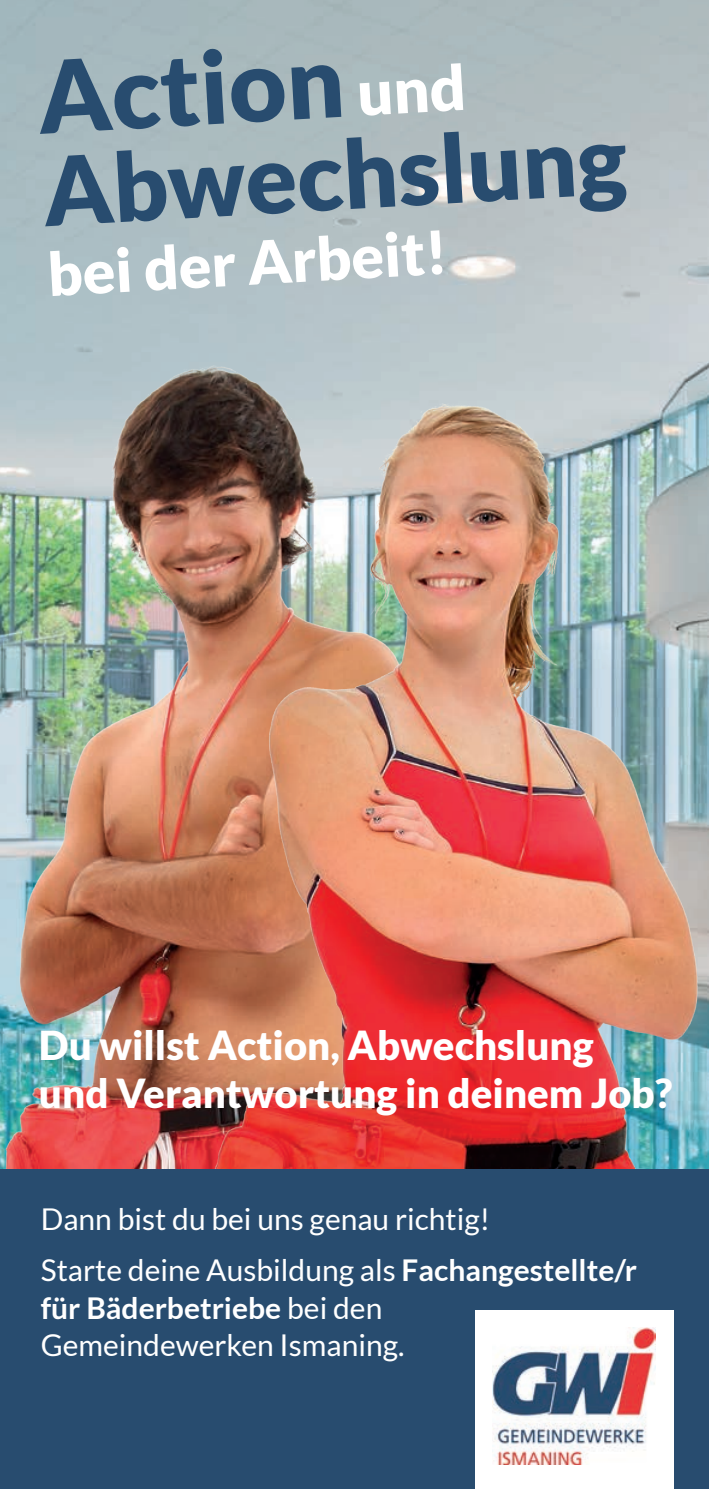
<style>
.page{position:relative;width:709px;height:1489px;background:#fff}
.page>*{position:absolute;margin:0;border:0;box-sizing:border-box;transform-origin:0 0}
.t1{font:900 100px "Lato";color:#284c6f}
.t2{font:900 95px "Lato";color:#284c6f}
.t3{font:900 60px "Lato";color:#fff}
.t4{font:900 40px/47.5px "Lato";color:#fff}
.t5{font:30px/51.8px "Lato";color:#fff}
.s1{font-size:62.5px;color:#fff}
.s2{font-weight:700}
</style>
<div class="page">
<img style="left:0;top:0;width:709px;height:380px">
<img style="left:0;top:353px;width:461px;height:816px">
<img style="left:194px;top:380px;width:515px;height:789px">
<div style="left:0;top:1169px;width:709px;height:319px;background:#284c6f"></div>
<div style="left:475px;top:1309px;width:198px;height:179px;background:#fff"></div>
<img style="left:493px;top:1327px;width:162px;height:137px">
<h1 class="t1" style="left:35px;top:38px;width:429px;rotate:-3deg">Action <span class="s1">und</span></h1>
<h2 class="t2" style="left:40px;top:135px;width:586px;rotate:-3deg">Abwechslung</h2>
<h3 class="t3" style="left:46px;top:238px;width:402px;rotate:-3deg">bei der Arbeit!</h3>
<h3 class="t4" style="left:39px;top:1021px;width:635px">Du willst Action, Abwechslung und Verantwortung in deinem Job?</h3>
<p class="t5" style="left:41px;top:1192px;width:597px">Dann bist du bei uns genau richtig!<br>Starte deine Ausbildung als <span class="s2">Fachangestellte/r</span></p>
<p class="t5" style="left:41px;top:1288px;width:365px;line-height:37.5px"><span class="s2">für Bäderbetriebe</span> bei den<br>Gemeindewerken Ismaning.</p>
</div>
